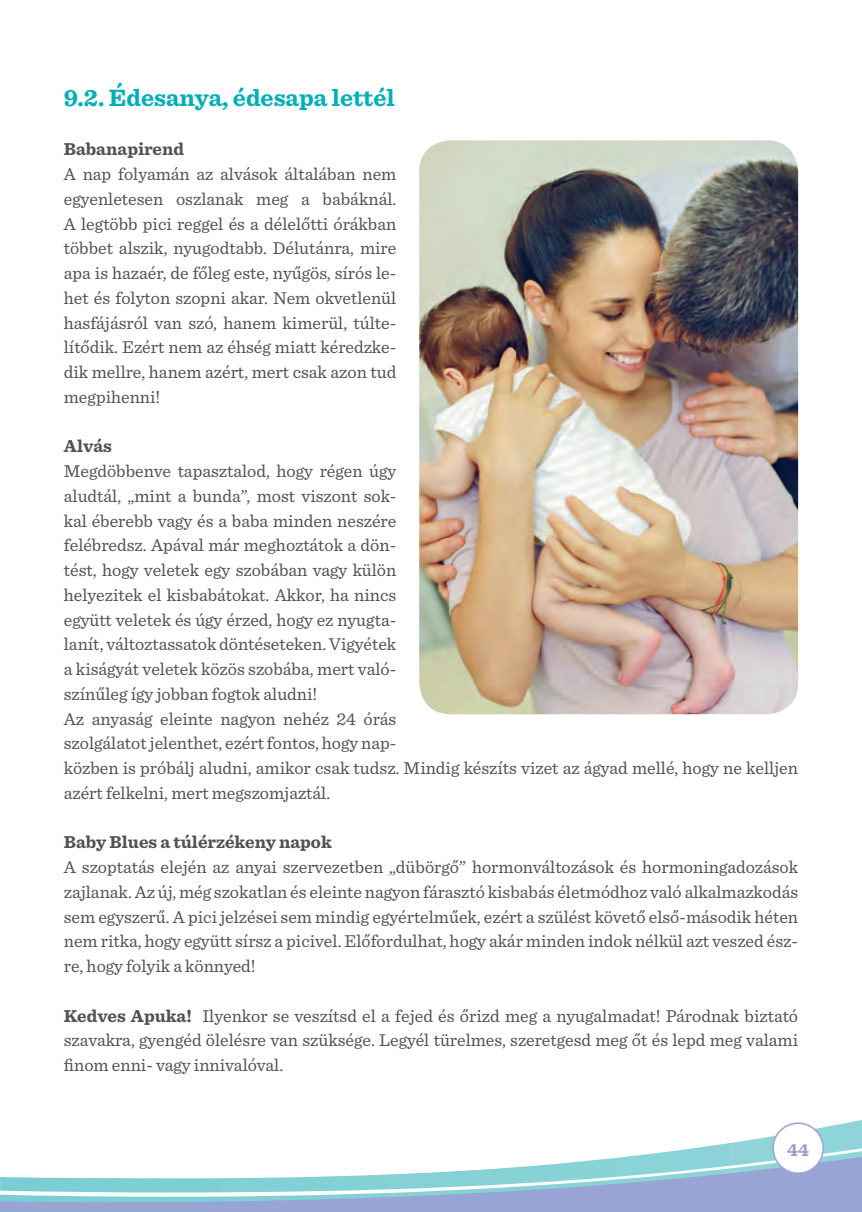
<style>
.page{position:relative;width:862px;height:1212px;background:#fff}
.page>*{position:absolute;margin:0;border:0;box-sizing:border-box;transform-origin:0 0}
.t1{font:700 24.75px "Sentinel";color:#00b0b9}
.t2{font:700 18.22px "Sentinel";color:#9d9acb}
.t3{font:18px/24.8px "Sentinel";color:#4f5152;text-align:justify}
.t4{font:700 18px "Sentinel";color:#4f5152}
.s1{font-weight:700}
</style>
<div class="page">
<div style="left:0;top:1203px;width:861px;height:9px;background:#98a4d3"></div>
<svg style="left:0;top:1199px;width:861px;height:4px;background:#91aed3"></svg>
<svg style="left:0;top:1192px;width:861px;height:7px;fill:#98acd3"></svg>
<svg style="left:0;top:1120px;width:861px;height:72px"></svg>
<div style="left:772px;top:1123px;width:50px;height:50px;background:#fff;border-radius:50%"></div>
<div style="left:771px;top:1122px;width:52px;height:52px;border:2px solid #9da9d4;border-radius:50%"></div>
<img style="left:419px;top:140px;width:378px;height:574px">
<h1 class="t1" style="left:64px;top:78px;width:332px">9.2. Édesanya, édesapa lettél</h1>
<p class="t4" style="left:64px;top:135px;width:122px">Babanapirend</p>
<p class="t3" style="left:64px;top:160px;width:334px">A nap folyamán az alvások általában nem egyenletesen oszlanak meg a babáknál.<br>A legtöbb pici reggel és a délelőtti órákban többet alszik, nyugodtabb. Délutánra, mire apa is hazaér, de főleg este, nyűgös, sírós le&shy;het és folyton szopni akar. Nem okvetlenül hasfájásról van szó, hanem kimerül, túlte&shy;lítődik. Ezért nem az éhség miatt kéredzke&shy;dik mellre, hanem azért, mert csak azon tud megpihenni!</p>
<p class="t4" style="left:64px;top:432px;width:50px">Alvás</p>
<p class="t3" style="left:64px;top:457px;width:735px;text-align:left">Megdöbbenve tapasztalod, hogy régen úgy<br>aludtál, „mint a bunda”, most viszont sok-<br>kal éberebb vagy és a baba minden neszére<br>felébredsz. Apával már meghoztátok a dön-<br>tést, hogy veletek egy szobában vagy külön<br>helyezitek el kisbabátokat. Akkor, ha nincs<br>együtt veletek és úgy érzed, hogy ez nyugta-<br>lanít, változtassatok döntéseteken. Vigyétek<br>a kiságyát veletek közös szobába, mert való-<br>színűleg így jobban fogtok aludni!<br>Az anyaság eleinte nagyon nehéz 24 órás<br>szolgálatot jelenthet, ezért fontos, hogy nap-<br>közben is próbálj aludni, amikor csak tudsz. Mindig készíts vizet az ágyad mellé, hogy ne kelljen azért felkelni, mert megszomjaztál.</p>
<p class="t4" style="left:64px;top:828px;width:269px">Baby Blues a túlérzékeny napok</p>
<p class="t3" style="left:64px;top:853px;width:735px">A szoptatás elején az anyai szervezetben „dübörgő” hormonváltozások és hormoningadozások zajlanak. Az új, még szokatlan és eleinte nagyon fárasztó kisbabás életmódhoz való alkalmazkodás sem egyszerű. A pici jelzései sem mindig egyértelműek, ezért a szülést követő első-második héten nem ritka, hogy együtt sírsz a picivel. Előfordulhat, hogy akár minden indok nélkül azt veszed ész&shy;re, hogy folyik a könnyed!</p>
<p class="t3" style="left:64px;top:1002px;width:735px"><span class="s1">Kedves Apuka!</span> Ilyenkor se veszítsd el a fejed és őrizd meg a nyugalmadat! Párodnak biztató szavakra, gyengéd ölelésre van szüksége. Legyél türelmes, szeretgesd meg őt és lepd meg valami finom enni- vagy innivalóval.</p>
<p class="t2" style="left:786px;top:1135px;width:23px">44</p>
</div>
